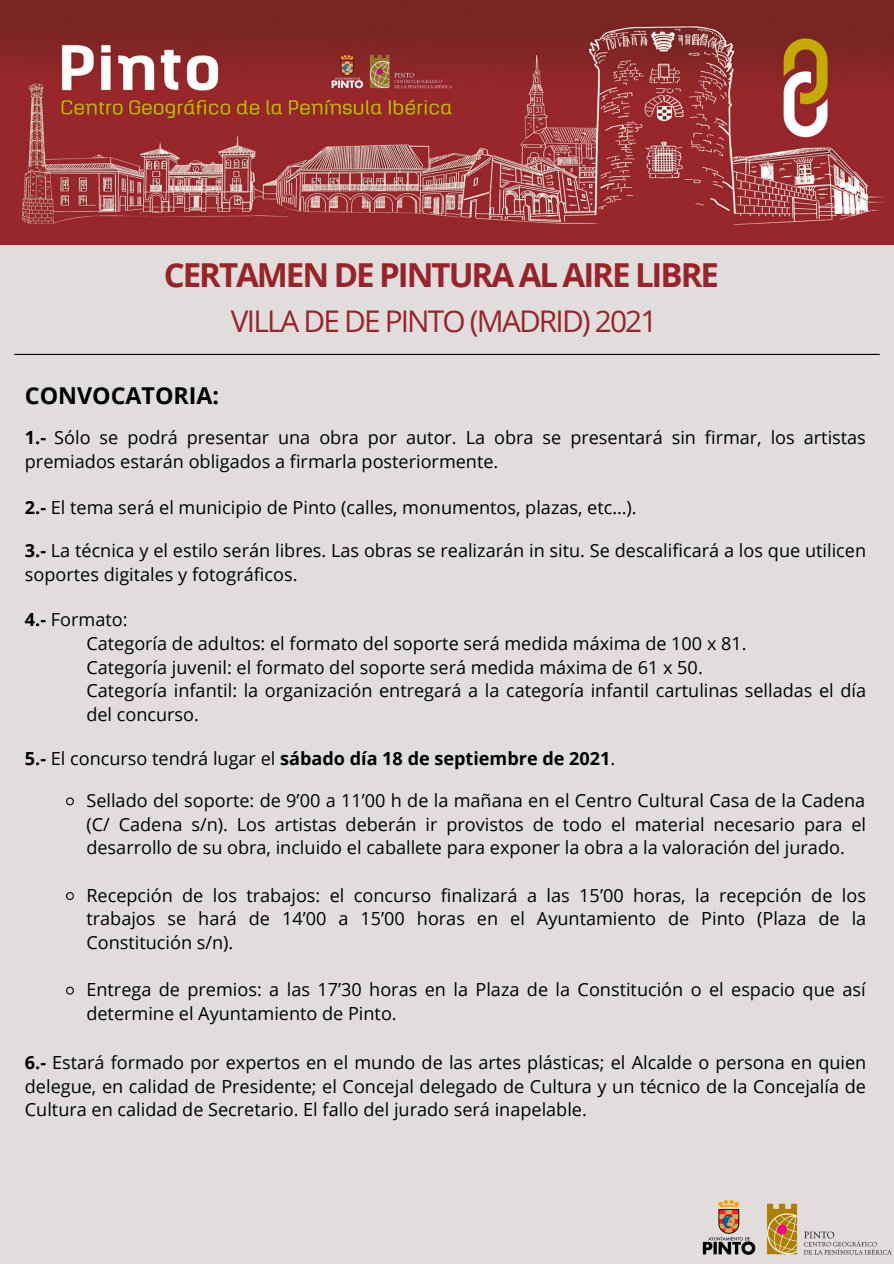
<style>
.page{position:relative;width:894px;height:1264px;background:#fff}
.page>*{position:absolute;margin:0;border:0;box-sizing:border-box;transform-origin:0 0}
.t1{font:700 33px "Open Sans";letter-spacing:-.06em;color:#982429}
.t2{font:29.85px "Open Sans";letter-spacing:-.06em;color:#982429}
.t3{font:700 23.25px "Open Sans";color:#000}
.t4{font:18.15px/23.7px "Open Sans";color:#000}
.t5{font:700 18.15px "Open Sans";color:#000}
.s1{font-weight:700}
.s2{font-weight:400}
</style>
<div class="page">
<div style="left:0;top:0;width:893px;height:1263px;background:#e1dddd"></div>
<img style="left:1px;top:0;width:892px;height:244px">
<hr style="left:14px;top:354px;width:865px;height:1px;background:#000">
<svg style="left:66px;top:797px;width:8px;height:9px"></svg>
<svg style="left:66px;top:892px;width:8px;height:8px"></svg>
<svg style="left:66px;top:986px;width:8px;height:9px"></svg>
<img style="left:702px;top:1199px;width:190px;height:56px">
<p class="t1" style="left:164px;top:252px;width:556px">CERTAMEN DE PINTURA AL AIRE LIBRE</p>
<p class="t2" style="left:231px;top:300px;width:428px">VILLA DE DE PINTO (MADRID) 2021</p>
<p class="t3" style="left:25px;top:379px;width:196px">CONVOCATORIA:</p>
<p class="t4" style="left:25px;top:425px;width:842px"><span class="s1">1.-</span> Sólo se podrá presentar una obra por autor. La obra se presentará sin firmar, los artistas premiados estarán obligados a firmarla posteriormente.</p>
<p class="t4" style="left:25px;top:494px;width:613px"><span class="s1">2.-</span> El tema será el municipio de Pinto (calles, monumentos, plazas, etc…).</p>
<p class="t4" style="left:25px;top:538px;width:842px"><span class="s1">3.-</span> La técnica y el estilo serán libres. Las obras se realizarán in situ. Se descalificará a los que utilicen soportes digitales y fotográficos.</p>
<p class="t4" style="left:25px;top:607px;width:104px"><span class="s1">4.-</span> Formato:</p>
<p class="t4" style="left:86px;top:631px;width:661px">Categoría de adultos: el formato del soporte será medida máxima de 100 x 81.</p>
<p class="t4" style="left:86px;top:654px;width:617px">Categoría juvenil: el formato del soporte será medida máxima de 61 x 50.</p>
<p class="t4" style="left:86px;top:678px;width:781px">Categoría infantil: la organización entregará a la categoría infantil cartulinas selladas el día del concurso.</p>
<p class="t5" style="left:25px;top:746px;width:591px">5.- <span class="s2">El concurso tendrá lugar el</span> sábado día 18 de septiembre de 2021<span class="s2">.</span></p>
<p class="t4" style="left:86px;top:788px;width:781px;text-align:justify">Sellado del soporte: de 9’00 a 11’00 h de la mañana en el Centro Cultural Casa de la Cadena (C/ Cadena s/n). Los artistas deberán ir provistos de todo el material necesario para el desarrollo de su obra, incluido el caballete para exponer la obra a la valoración del jurado.</p>
<p class="t4" style="left:86px;top:882px;width:781px;text-align:justify">Recepción de los trabajos: el concurso finalizará a las 15’00 horas, la recepción de los trabajos se hará de 14’00 a 15’00 horas en el Ayuntamiento de Pinto (Plaza de la Constitución s/n).</p>
<p class="t4" style="left:86px;top:977px;width:780px">Entrega de premios: a las 17’30 horas en la Plaza de la Constitución o el espacio que así determine el Ayuntamiento de Pinto.</p>
<p class="t4" style="left:25px;top:1050px;width:842px;text-align:justify"><span class="s1">6.-</span> Estará formado por expertos en el mundo de las artes plásticas; el Alcalde o persona en quien delegue, en calidad de Presidente; el Concejal delegado de Cultura y un técnico de la Concejalía de Cultura en calidad de Secretario. El fallo del jurado será inapelable.</p>
</div>
